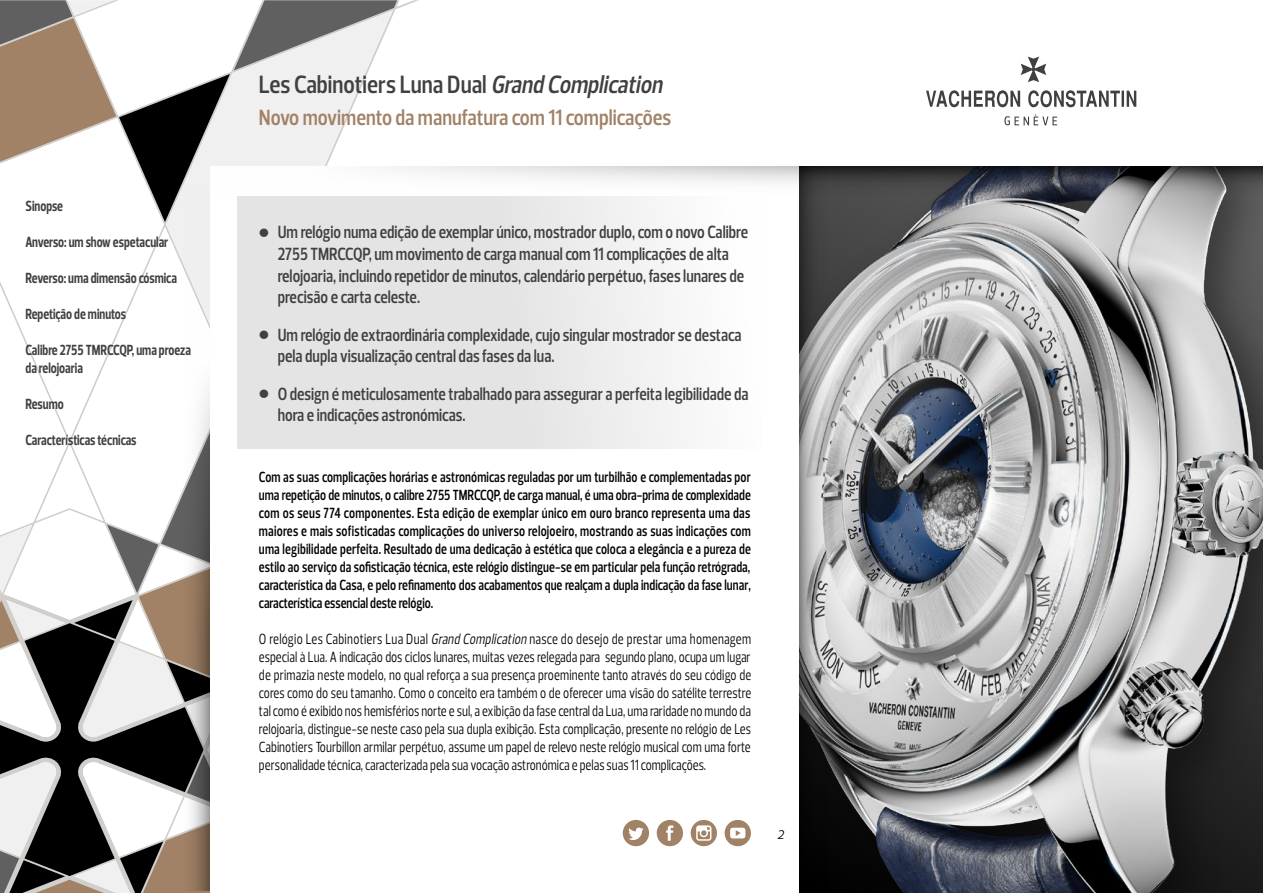
<style>
.page{position:relative;width:1263px;height:893px;background:#fff}
.page>*{position:absolute;margin:0;border:0;box-sizing:border-box;transform-origin:0 0}
.t1{font:600 25.5px "Prelo Condensed";color:#40403f}
.t2{font:600 22.5px "Prelo Condensed";color:#a18266}
.t3{font:600 18px/21.6px "Prelo Condensed";color:#40403f;scale:.95 1}
.t4{font:15px/18px "Prelo Condensed";color:#000;text-align:justify;scale:.9 1}
.t5{font:600 15px/18px "Prelo Condensed";color:#000;text-align:justify;scale:.9 1}
.t6{font:700 15px/18px "Prelo Condensed";color:#40403f;scale:.9 1}
.t7{font:italic 12.75px "Prelo";color:#000}
.s1{font-style:italic}
.s2{font-family:"Arial";font-weight:700;font-size:29.85px}
</style>
<div class="page">
<svg style="left:0;top:745px;width:163px;height:9px"></svg>
<svg style="left:0;top:754px;width:210px;height:139px"></svg>
<svg style="left:0;top:286px;width:163px;height:459px"></svg>
<svg style="left:0;top:0;width:397px;height:221px"></svg>
<svg style="left:926px;top:57px;width:210px;height:68px"></svg>
<svg style="left:163px;top:190px;width:47px;height:701px"></svg>
<div style="left:210px;top:166px;width:1052px;height:727px;background:#fff"></div>
<svg style="left:385px;top:166px;width:414px;height:17px"></svg>
<svg style="left:623px;top:820px;width:26px;height:26px"></svg>
<svg style="left:657px;top:820px;width:26px;height:26px"></svg>
<svg style="left:725px;top:820px;width:26px;height:26px"></svg>
<svg style="left:691px;top:820px;width:26px;height:26px"></svg>
<img style="left:847px;top:214px;width:416px;height:679px">
<svg style="left:847px;top:166px;width:416px;height:48px;background:#5d5e62"></svg>
<svg style="left:799px;top:166px;width:48px;height:727px;background:#6d6d6d"></svg>
<div style="left:237px;top:196px;width:524px;height:253px;background:linear-gradient(to right,#ddd,#f7f7f7)"></div>
<p class="t6" style="left:26px;top:197px;width:43px">Sinopse</p>
<p class="t6" style="left:26px;top:233px;width:160px">Anverso: um show espetacular</p>
<p class="t6" style="left:26px;top:269px;width:170px">Reverso: uma dimensão cósmica</p>
<p class="t6" style="left:26px;top:305px;width:113px">Repetição de minutos</p>
<p class="t6" style="left:26px;top:341px;width:185px">Calibre 2755 TMRCCQP, uma proeza da relojoaria</p>
<p class="t6" style="left:26px;top:395px;width:44px">Resumo</p>
<p class="t6" style="left:26px;top:431px;width:125px">Características técnicas</p>
<h1 class="t1" style="left:259px;top:69px;width:410px">Les Cabinotiers Luna Dual <span class="s1">Grand Complication</span></h1>
<h2 class="t2" style="left:259px;top:104px;width:414px">Novo movimento da manufatura com 11 complicações</h2>
<p class="t3" style="left:278px;top:222px;width:497px;text-indent:-19px"><span class="s2">•</span> Um relógio numa edição de exemplar único, mostrador duplo, com o novo Calibre 2755 TMRCCQP, um movimento de carga manual com 11 complicações de alta relojoaria, incluindo repetidor de minutos, calendário perpétuo, fases lunares de precisão e carta celeste.</p>
<p class="t3" style="left:278px;top:324px;width:490px;text-indent:-19px"><span class="s2">•</span> Um relógio de extraordinária complexidade, cujo singular mostrador se destaca pela dupla visualização central das fases da lua.</p>
<p class="t3" style="left:278px;top:383px;width:497px;text-indent:-19px"><span class="s2">•</span> O design é meticulosamente trabalhado para assegurar a perfeita legibilidade da hora e indicações astronómicas.</p>
<p class="t5" style="left:259px;top:468px;width:548px">Com as suas complicações horárias e astronómicas reguladas por um turbilhão e complementadas por uma repetição de minutos, o calibre 2755 TMRCCQP, de carga manual, é uma obra-prima de complexidade com os seus 774 componentes. Esta edição de exemplar único em ouro branco representa uma das maiores e mais sofisticadas complicações do universo relojoeiro, mostrando as suas indicações com uma legibilidade perfeita. Resultado de uma dedicação à estética que coloca a elegância e a pureza de estilo ao serviço da sofisticação técnica, este relógio distingue-se em particular pela função retrógrada, característica da Casa, e pelo refinamento dos acabamentos que realçam a dupla indicação da fase lunar, característica essencial deste relógio.</p>
<p class="t4" style="left:259px;top:630px;width:548px">O relógio Les Cabinotiers Lua Dual <span class="s1">Grand Complication</span> nasce do desejo de prestar uma homenagem especial à Lua. A indicação dos ciclos lunares, muitas vezes relegada para segundo plano, ocupa um lugar de primazia neste modelo, no qual reforça a sua presença proeminente tanto através do seu código de cores como do seu tamanho. Como o conceito era também o de oferecer uma visão do satélite terrestre tal como é exibido nos hemisférios norte e sul, a exibição da fase central da Lua, uma raridade no mundo da relojoaria, distingue-se neste caso pela sua dupla exibição. Esta complicação, presente no relógio de Les Cabinotiers Tourbillon armilar perpétuo, assume um papel de relevo neste relógio musical com uma forte personalidade técnica, caracterizada pela sua vocação astronómica e pelas suas 11 complicações.</p>
<p class="t7" style="left:777px;top:826px;width:9px">2</p>
</div>
